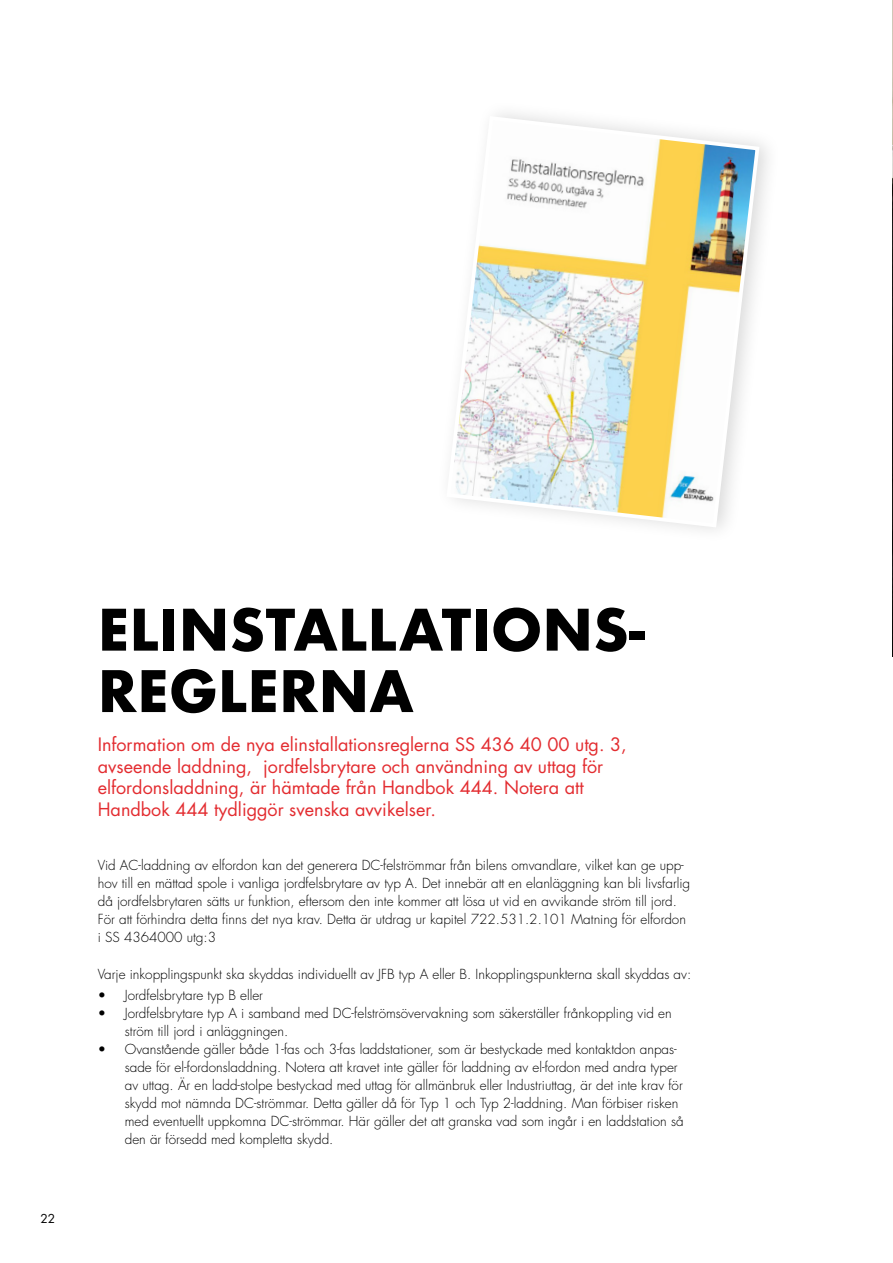
<style>
.page{position:relative;width:893px;height:1263px;background:#fff}
.page>*{position:absolute;margin:0;border:0;box-sizing:border-box;transform-origin:0 0}
.t1{font:700 55.65px/61.3px "Futura";color:#000}
.t2{font:18px/21.6px "Futura";color:#e32c30}
.t3{font:300 13.5px/18px "Futura";color:#000}
.t4{font:12px "Futura";color:#000}
</style>
<div class="page">
<img style="left:892px;top:0;width:1px;height:656px">
<svg style="left:454px;top:114px;width:307px;height:415px"></svg>
<p class="t4" style="left:40px;top:1211px;width:16px">22</p>
<h1 class="t1" style="left:98px;top:599px;width:549px">ELINSTALLATIONS-<br>REGLERNA</h1>
<h2 class="t2" style="left:98px;top:734px;width:530px">Information om de nya elinstallationsreglerna SS 436 40 00 utg. 3, avseende laddning, jordfelsbrytare och användning av uttag för elfordonsladdning, är hämtade från Handbok 444. Notera att Handbok 444 tydliggör svenska avvikelser.</h2>
<p class="t3" style="left:98px;top:856px;width:594px">Vid AC-laddning av elfordon kan det generera DC-felströmmar från bilens omvandlare, vilket kan ge upp&shy;hov till en mättad spole i vanliga jordfelsbrytare av typ A. Det innebär att en elanläggning kan bli livsfarlig då jordfelsbrytaren sätts ur funktion, eftersom den inte kommer att lösa ut vid en avvikande ström till jord.<br>För att förhindra detta finns det nya krav. Detta är utdrag ur kapitel 722.531.2.101 Matning för elfordon i SS 4364000 utg:3</p>
<p class="t3" style="left:98px;top:965px;width:595px">Varje inkopplingspunkt ska skyddas individuellt av JFB typ A eller B. Inkopplingspunkterna skall skyddas av:</p>
<p class="t3" style="left:98px;top:986px;width:167px">• Jordfelsbrytare typ B eller</p>
<p class="t3" style="left:125px;top:1004px;width:548px;text-indent:-27px">• Jordfelsbrytare typ A i samband med DC-felströmsövervakning som säkerställer frånkoppling vid en ström till jord i anläggningen.</p>
<p class="t3" style="left:125px;top:1040px;width:560px;text-indent:-27px">• Ovanstående gäller både 1-fas och 3-fas laddstationer, som är bestyckade med kontaktdon anpas&shy;sade för el-fordonsladdning. Notera att kravet inte gäller för laddning av el-fordon med andra typer av uttag. Är en ladd-stolpe bestyckad med uttag för allmänbruk eller Industriuttag, är det inte krav för skydd mot nämnda DC-strömmar. Detta gäller då för Typ 1 och Typ 2-laddning. Man förbiser risken med eventuellt uppkomna DC-strömmar. Här gäller det att granska vad som ingår i en laddstation så den är försedd med kompletta skydd.</p>
</div>
